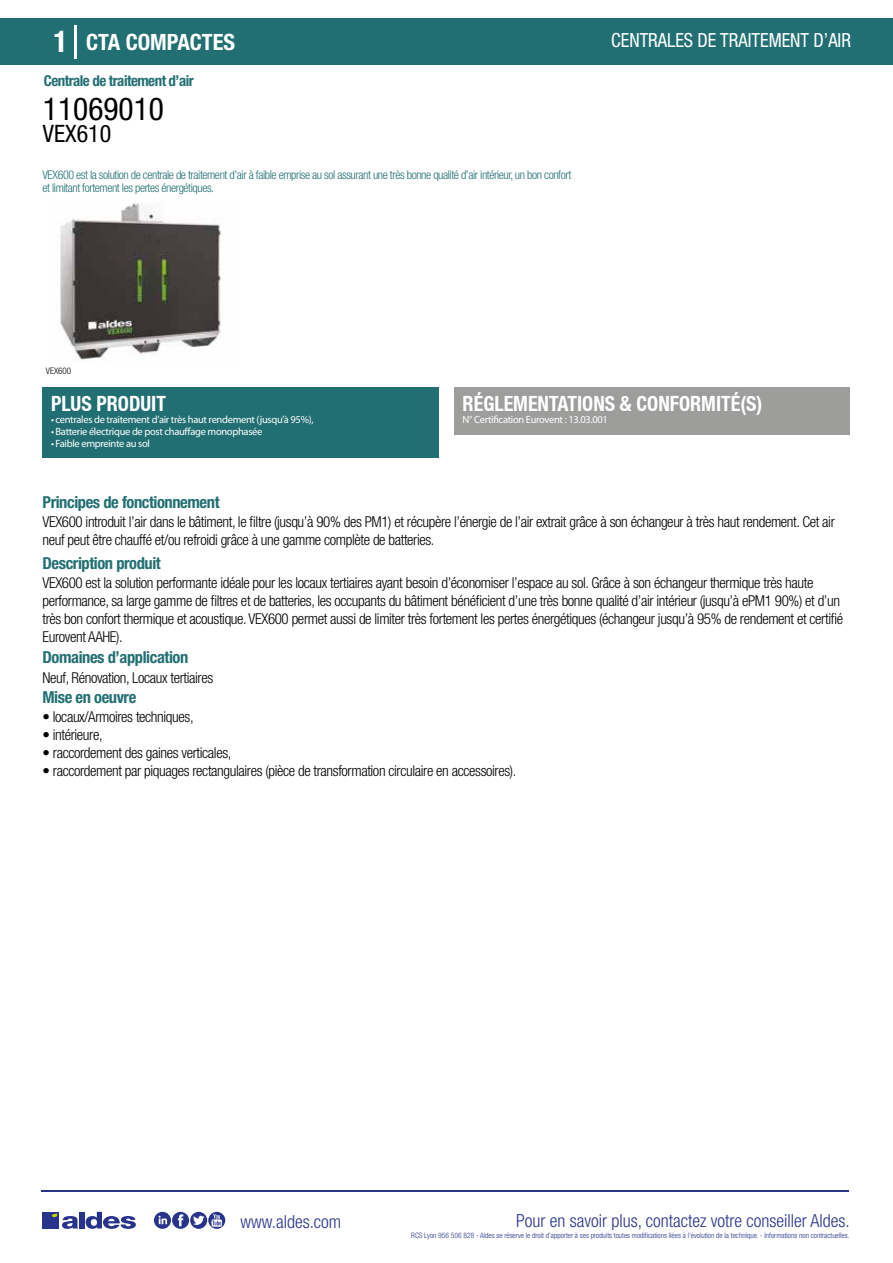
<style>
.page{position:relative;width:893px;height:1263px;background:#fff}
.page>*{position:absolute;margin:0;border:0;box-sizing:border-box;transform-origin:0 0}
.t1{font:condensed 31.5px "Helvetica Neue LT Std";color:#000}
.t2{font:condensed 24px "Helvetica Neue LT Std";color:#000}
.t3{font:700 condensed 22.5px "Helvetica Neue LT Std";color:#fff}
.t4{font:700 condensed 21px "Helvetica Neue";color:#fff;scale:.95 1}
.t5{font:condensed 19.5px "Helvetica Neue LT Std";color:#fff;scale:.95 1}
.t6{font:300 condensed 18px "Helvetica Neue";color:#28348b}
.t7{font:700 condensed 16.5px "Helvetica Neue LT Std";letter-spacing:-.025em;color:#226f73}
.t8{font:300 condensed 15px/18px "Helvetica Neue LT Std";letter-spacing:-.025em;color:#000}
.t9{font:700 condensed 15px "Helvetica Neue LT Std";letter-spacing:-.035em;color:#226f73}
.t10{font:300 condensed 12px/13.5px "Helvetica Neue LT Std";letter-spacing:-.035em;color:#226f73}
.t11{font:10.5px "Myriad Pro";letter-spacing:-.03em;color:#fff}
.t12{font:300 condensed 9px "Helvetica Neue";color:#000}
.t13{font:300 condensed 7.5px "Helvetica Neue";color:#28348b}
.s1{font-size:30px}
</style>
<div class="page">
<div style="left:0;top:18px;width:893px;height:46px;background:#226f73"></div>
<div style="left:454px;top:387px;width:396px;height:48px;background:#9d9d9c"></div>
<div style="left:43px;top:387px;width:396px;height:70px;background:#226f73"></div>
<hr style="left:74px;top:25px;width:2px;height:33px;background:#fff">
<svg style="left:60px;top:203px;width:161px;height:157px"></svg>
<hr style="left:41px;top:1190px;width:808px;height:1px;background:#28348b">
<svg style="left:154px;top:1212px;width:71px;height:17px"></svg>
<div style="left:42px;top:1212px;width:17px;height:16px;background:#28348b"></div>
<div style="left:79px;top:1212px;width:5px;height:16px;background:#28348b"></div>
<svg style="left:86px;top:1212px;width:50px;height:17px"></svg>
<svg style="left:52px;top:1213px;width:26px;height:16px"></svg>
<h3 class="t3" style="left:54px;top:28px;width:183px"><span class="s1">1</span> CTA COMPACTES</h3>
<h3 class="t5" style="left:611px;top:29px;width:254px">CENTRALES DE TRAITEMENT D’AIR</h3>
<p class="t9" style="left:44px;top:71px;width:151px">Centrale de traitement d’air</p>
<h1 class="t1" style="left:43px;top:91px;width:122px">11069010</h1>
<h2 class="t2" style="left:43px;top:120px;width:70px">VEX610</h2>
<p class="t10" style="left:43px;top:167px;width:530px">VEX600 est la solution de centrale de traitement d’air à faible emprise au sol assurant une très bonne qualité d’air intérieur, un bon confort et limitant fortement les pertes énergétiques.</p>
<p class="t12" style="left:46px;top:365px;width:27px">VEX600</p>
<h3 class="t4" style="left:51px;top:391px;width:122px">PLUS PRODUIT</h3>
<p class="t11" style="left:51px;top:413px;width:264px">• centrales de traitement d’air très haut rendement (jusqu’à 95%),</p>
<p class="t11" style="left:51px;top:425px;width:213px">• Batterie électrique de post chauffage monophasée</p>
<p class="t11" style="left:51px;top:437px;width:100px">• Faible empreinte au sol</p>
<p class="t7" style="left:43px;top:492px;width:179px">Principes de fonctionnement</p>
<h3 class="t4" style="left:463px;top:391px;width:317px">RÉGLEMENTATIONS &amp; CONFORMITÉ(S)</h3>
<p class="t11" style="left:463px;top:413px;width:147px">N° Certification Eurovent : 13.03.001</p>
<p class="t8" style="left:43px;top:513px;width:794px">VEX600 introduit l’air dans le bâtiment, le filtre (jusqu’à 90% des PM1) et récupère l’énergie de l’air extrait grâce à son échangeur à très haut rendement. Cet air neuf peut être chauffé et/ou refroidi grâce à une gamme complète de batteries.</p>
<p class="t8" style="left:43px;top:573px;width:802px">VEX600 est la solution performante idéale pour les locaux tertiaires ayant besoin d’économiser l’espace au sol. Grâce à son échangeur thermique très haute performance, sa large gamme de filtres et de batteries, les occupants du bâtiment bénéficient d’une très bonne qualité d’air intérieur (jusqu’à ePM1 90%) et d’un très bon confort thermique et acoustique. VEX600 permet aussi de limiter très fortement les pertes énergétiques (échangeur jusqu’à 95% de rendement et certifié Eurovent AAHE).</p>
<p class="t8" style="left:43px;top:668px;width:172px">Neuf, Rénovation, Locaux tertiaires</p>
<p class="t8" style="left:43px;top:708px;width:153px">• locaux/Armoires techniques,</p>
<p class="t8" style="left:43px;top:726px;width:62px">• intérieure,</p>
<p class="t8" style="left:43px;top:744px;width:190px">• raccordement des gaines verticales,</p>
<p class="t8" style="left:43px;top:762px;width:475px">• raccordement par piquages rectangulaires (pièce de transformation circulaire en accessoires).</p>
<p class="t7" style="left:43px;top:553px;width:120px">Description produit</p>
<p class="t7" style="left:43px;top:647px;width:147px">Domaines d’application</p>
<p class="t7" style="left:43px;top:687px;width:95px">Mise en oeuvre</p>
<p class="t6" style="left:240px;top:1211px;width:102px">www.aldes.com</p>
<p class="t6" style="left:516px;top:1211px;width:335px">Pour en savoir plus, contactez votre conseiller Aldes.</p>
<p class="t13" style="left:411px;top:1230px;width:440px">RCS Lyon 956 506 828 - Aldes se réserve le droit d’apporter à ses produits toutes modifications liées à l’évolution de la technique. - Informations non contractuelles.</p>
</div>
